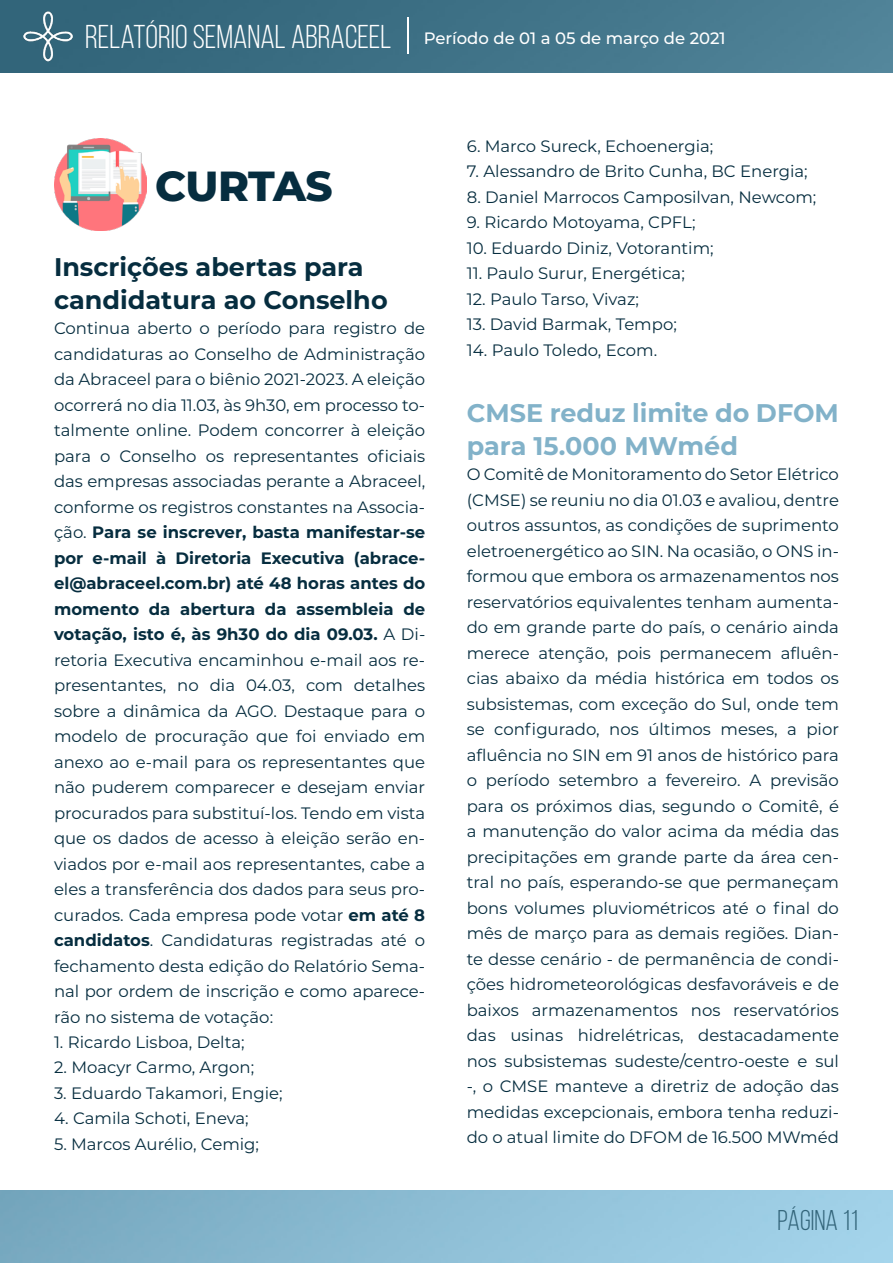
<style>
.page{position:relative;width:893px;height:1263px;background:#fff}
.page>*{position:absolute;margin:0;border:0;box-sizing:border-box;transform-origin:0 0}
.t1{font:800 42px "Montserrat";letter-spacing:-.02em;color:#062d3f}
.t2{font:28.5px "Bebas Neue";color:#326479}
.t3{font:700 25.5px/33px "Montserrat";color:#062d3f}
.t4{font:700 25.5px/33px "Montserrat";color:#82b2c9}
.t5{font:16.5px/25.5px "Montserrat";color:#062d3f;text-align:justify}
.t6{font:500 16.5px "Montserrat";color:#fff}
.s1{font-family:"Bebas Neue";font-weight:400;font-size:33px}
.s2{font-weight:700}
</style>
<div class="page">
<img style="left:0;top:0;width:893px;height:72px">
<img style="left:21px;top:10px;width:53px;height:52px">
<hr style="left:407px;top:17px;width:2px;height:37px;background:#fff">
<img style="left:54px;top:138px;width:92px;height:92px">
<p class="t6" style="left:85px;top:26px;width:642px"><span class="s1">RELATÓRIO SEMANAL ABRACEEL</span> Período de 01 a 05 de março de 2021</p>
<h1 class="t1" style="left:155px;top:155px;width:179px">CURTAS</h1>
<h3 class="t3" style="left:54px;top:249px;width:335px">Inscrições abertas para candidatura ao Conselho</h3>
<p class="t5" style="left:54px;top:315px;width:373px">Continua aberto o período para registro de candidaturas ao Conselho de Administração da Abraceel para o biênio 2021-2023. A eleição ocorrerá no dia 11.03, às 9h30, em processo to&shy;talmente online. Podem concorrer à eleição para o Conselho os representantes oficiais das empresas associadas perante a Abraceel, conforme os registros constantes na Associa&shy;ção. <span class="s2">Para se inscrever, basta manifestar-se por e-mail à Diretoria Executiva (abrace&shy;el@abraceel.com.br) até 48 horas antes do momento da abertura da assembleia de votação, isto é, às 9h30 do dia 09.03.</span> A Di&shy;retoria Executiva encaminhou e-mail aos re&shy;presentantes, no dia 04.03, com detalhes sobre a dinâmica da AGO. Destaque para o modelo de procuração que foi enviado em anexo ao e-mail para os representantes que não puderem comparecer e desejam enviar procurados para substituí-los. Tendo em vista que os dados de acesso à eleição serão en&shy;viados por e-mail aos representantes, cabe a eles a transferência dos dados para seus pro&shy;curados. Cada empresa pode votar <span class="s2">em até 8 candidatos</span>. Candidaturas registradas até o fechamento desta edição do Relatório Sema&shy;nal por ordem de inscrição e como aparece&shy;rão no sistema de votação:</p>
<p class="t5" style="left:54px;top:1029px;width:192px">1. Ricardo Lisboa, Delta;</p>
<p class="t5" style="left:54px;top:1054px;width:202px">2. Moacyr Carmo, Argon;</p>
<p class="t5" style="left:54px;top:1080px;width:230px">3. Eduardo Takamori, Engie;</p>
<p class="t5" style="left:54px;top:1105px;width:196px">4. Camila Schoti, Eneva;</p>
<p class="t5" style="left:54px;top:1131px;width:207px">5. Marcos Aurélio, Cemig;</p>
<p class="t5" style="left:467px;top:133px;width:248px">6. Marco Sureck, Echoenergia;</p>
<p class="t5" style="left:467px;top:158px;width:342px">7. Alessandro de Brito Cunha, BC Energia;</p>
<p class="t5" style="left:467px;top:184px;width:351px">8. Daniel Marrocos Camposilvan, Newcom;</p>
<p class="t5" style="left:467px;top:209px;width:230px">9. Ricardo Motoyama, CPFL;</p>
<p class="t5" style="left:467px;top:235px;width:248px">10. Eduardo Diniz, Votorantim;</p>
<p class="t5" style="left:467px;top:260px;width:220px">11. Paulo Surur, Energética;</p>
<p class="t5" style="left:467px;top:285px;width:174px">12. Paulo Tarso, Vivaz;</p>
<p class="t5" style="left:467px;top:311px;width:212px">13. David Barmak, Tempo;</p>
<p class="t5" style="left:467px;top:336px;width:192px">14. Paulo Toledo, Ecom.</p>
<h3 class="t4" style="left:467px;top:395px;width:374px">CMSE reduz limite do DFOM para 15.000 MWméd</h3>
<p class="t5" style="left:467px;top:461px;width:374px">O Comitê de Monitoramento do Setor Elétrico (CMSE) se reuniu no dia 01.03 e avaliou, dentre outros assuntos, as condições de suprimento eletroenergético ao SIN. Na ocasião, o ONS in&shy;formou que embora os armazenamentos nos reservatórios equivalentes tenham aumenta&shy;do em grande parte do país, o cenário ainda merece atenção, pois permanecem afluên&shy;cias abaixo da média histórica em todos os subsistemas, com exceção do Sul, onde tem se configurado, nos últimos meses, a pior afluência no SIN em 91 anos de histórico para o período setembro a fevereiro. A previsão para os próximos dias, segundo o Comitê, é a manutenção do valor acima da média das precipitações em grande parte da área cen&shy;tral no país, esperando-se que permaneçam bons volumes pluviométricos até o final do mês de março para as demais regiões. Dian&shy;te desse cenário - de permanência de condi&shy;ções hidrometeorológicas desfavoráveis e de baixos armazenamentos nos reservatórios das usinas hidrelétricas, destacadamente nos subsistemas sudeste/centro-oeste e sul -, o CMSE manteve a diretriz de adoção das medidas excepcionais, embora tenha reduzi&shy;do o atual limite do DFOM de 16.500 MWméd</p>
<h2 class="t2" style="left:778px;top:1205px;width:82px">PÁGINA 11</h2>
</div>
